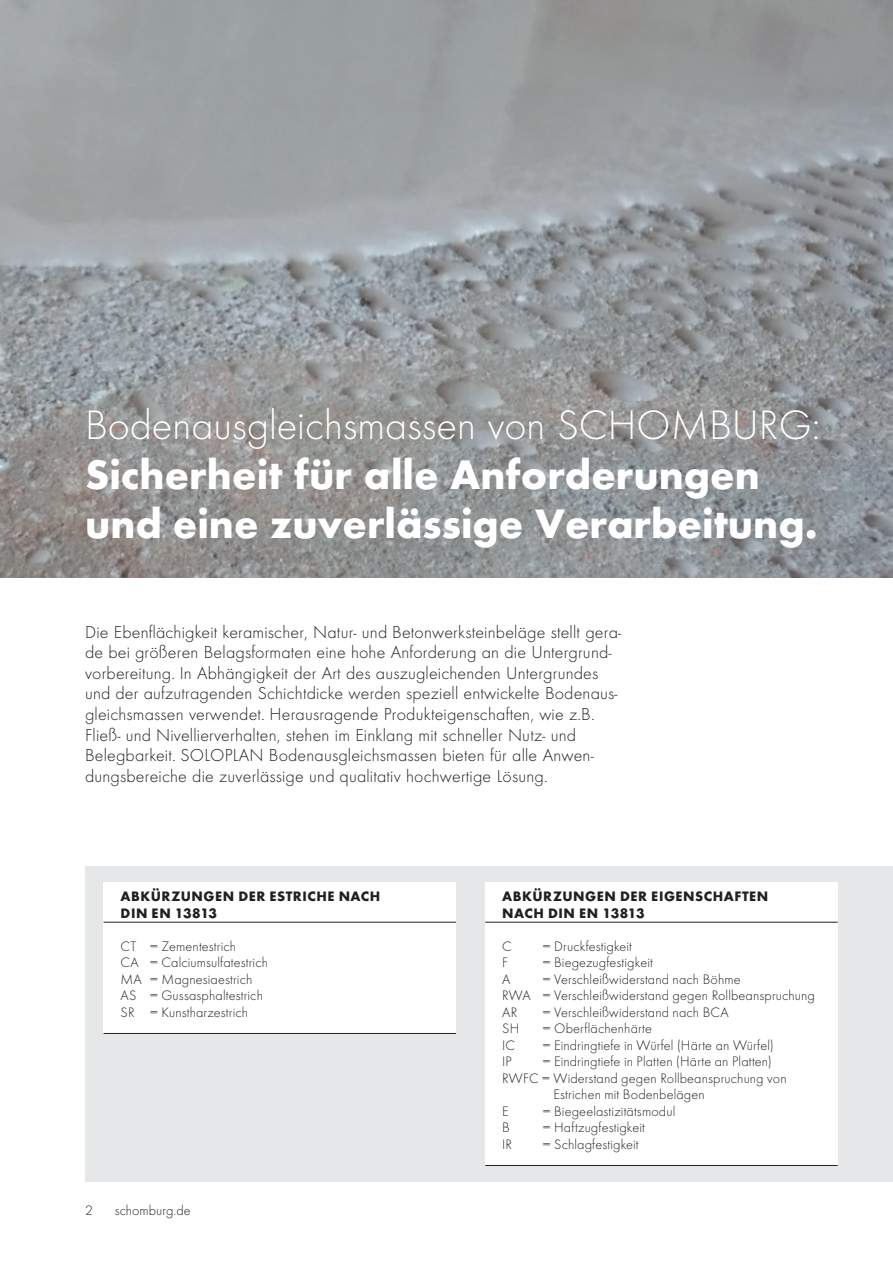
<style>
.page{position:relative;width:893px;height:1263px;background:#fff}
.page>*{position:absolute;margin:0;border:0;box-sizing:border-box;transform-origin:0 0}
.t1{font:700 42.75px/49.5px "Futura TOT";color:#fff}
.t2{font:300 42.75px "Futura TOT";color:#fff}
.t3{font:300 18px/20.7px "Futura TOT";letter-spacing:.01em;color:#231f20}
.t4{font:300 14.25px/16.5px "Futura TOT";letter-spacing:.01em;color:#231f20}
.t5{font:700 14.25px/16.5px "Futura TOT";letter-spacing:.035em;color:#231f20}
</style>
<div class="page">
<img style="left:0;top:0;width:893px;height:577px">
<div style="left:85px;top:866px;width:808px;height:316px;background:#e6e7e9"></div>
<div style="left:485px;top:882px;width:353px;height:283px;background:#fff"></div>
<div style="left:104px;top:882px;width:352px;height:151px;background:#fff"></div>
<hr style="left:485px;top:922px;width:353px;height:1px;background:#231f20">
<hr style="left:485px;top:1165px;width:353px;height:1px;background:#231f20">
<hr style="left:104px;top:922px;width:352px;height:1px;background:#231f20">
<hr style="left:104px;top:1033px;width:352px;height:1px;background:#231f20">
<h1 class="t2" style="left:85px;top:401px;width:737px">Bodenausgleichsmassen von SCHOMBURG:</h1>
<h1 class="t1" style="left:85px;top:449px;width:734px">Sicherheit für alle Anforderungen und eine zuverlässige Verarbeitung.</h1>
<p class="t3" style="left:85px;top:621px;width:538px">Die Ebenflächigkeit keramischer, Natur- und Betonwerksteinbeläge stellt gera&shy;de bei größeren Belagsformaten eine hohe Anforderung an die Untergrund&shy;vorbereitung. In Abhängigkeit der Art des auszugleichenden Untergrundes und der aufzutragenden Schichtdicke werden speziell entwickelte Bodenaus&shy;gleichsmassen verwendet. Herausragende Produkteigenschaften, wie z.B.<br>Fließ- und Nivellierverhalten, stehen im Einklang mit schneller Nutz- und Belegbarkeit. SOLOPLAN Bodenausgleichsmassen bieten für alle Anwen&shy;dungsbereiche die zuverlässige und qualitativ hochwertige Lösung.</p>
<p class="t5" style="left:121px;top:888px;width:261px">ABKÜRZUNGEN DER ESTRICHE NACH<br>DIN EN 13813</p>
<p class="t4" style="left:121px;top:938px;width:149px">CT = Zementestrich<br>CA = Calciumsulfatestrich<br>MA = Magnesiaestrich<br>AS = Gussasphaltestrich<br>SR = Kunstharzestrich</p>
<p class="t4" style="left:85px;top:1202px;width:9px">2</p>
<p class="t4" style="left:115px;top:1202px;width:77px">schomburg.de</p>
<p class="t5" style="left:502px;top:888px;width:268px">ABKÜRZUNGEN DER EIGENSCHAFTEN<br>NACH DIN EN 13813</p>
<p class="t4" style="left:502px;top:938px;width:11px">C</p>
<p class="t4" style="left:543px;top:938px;width:91px">= Druckfestigkeit</p>
<p class="t4" style="left:502px;top:954px;width:7px">F</p>
<p class="t4" style="left:543px;top:954px;width:112px">= Biegezugfestigkeit</p>
<p class="t4" style="left:502px;top:971px;width:10px">A</p>
<p class="t4" style="left:502px;top:971px;width:314px;text-indent:41px">= Verschleißwiderstand nach Böhme<br>RWA = Verschleißwiderstand gegen Rollbeanspruchung<br>AR</p>
<p class="t4" style="left:543px;top:1004px;width:187px">= Verschleißwiderstand nach BCA</p>
<p class="t4" style="left:502px;top:1020px;width:18px">SH</p>
<p class="t4" style="left:543px;top:1020px;width:111px">= Oberflächenhärte</p>
<p class="t4" style="left:502px;top:1037px;width:14px">IC</p>
<p class="t4" style="left:543px;top:1037px;width:232px">= Eindringtiefe in Würfel (Härte an Würfel)</p>
<p class="t4" style="left:502px;top:1053px;width:11px">IP</p>
<p class="t4" style="left:543px;top:1053px;width:230px">= Eindringtiefe in Platten (Härte an Platten)</p>
<p class="t4" style="left:502px;top:1070px;width:286px">RWFC = Widerstand gegen Rollbeanspruchung von</p>
<p class="t4" style="left:554px;top:1086px;width:153px">Estrichen mit Bodenbelägen</p>
<p class="t4" style="left:502px;top:1103px;width:8px">E</p>
<p class="t4" style="left:543px;top:1103px;width:134px">= Biegeelastizitätsmodul</p>
<p class="t4" style="left:502px;top:1119px;width:9px">B</p>
<p class="t4" style="left:543px;top:1119px;width:104px">= Haftzugfestigkeit</p>
<p class="t4" style="left:502px;top:1136px;width:12px">IR</p>
<p class="t4" style="left:543px;top:1136px;width:97px">= Schlagfestigkeit</p>
</div>
